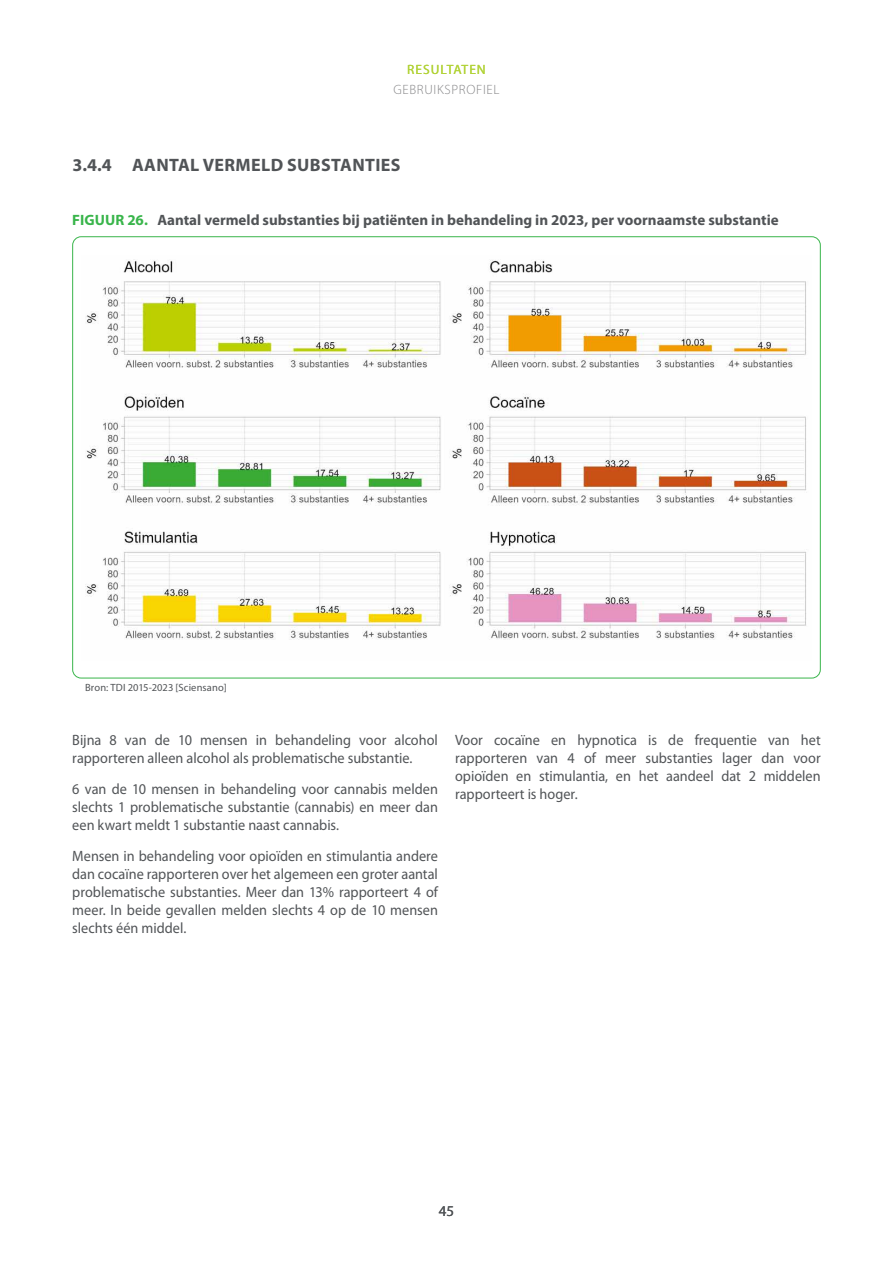
<style>
.page{position:relative;width:893px;height:1263px;background:#fff}
.page>*{position:absolute;margin:0;border:0;box-sizing:border-box;transform-origin:0 0}
.t1{font:700 18px "Myriad Pro";letter-spacing:.02em;color:#515457}
.t2{font:15px/18px "Myriad Pro";color:#515457;text-align:justify;scale:.95 1}
.t3{font:700 15px "Myriad Pro";color:#515457}
.t4{font:15px "Myriad Pro";color:#515457}
.t5{font:300 13.5px "Myriad Pro";letter-spacing:.05em;color:#878789}
.t6{font:13.5px "Myriad Pro";letter-spacing:.075em;color:#b2d338}
.t7{font:10.5px "Myriad Pro";letter-spacing:.01em;color:#515457}
.s1{color:#39b54b}
</style>
<div class="page">
<img style="left:85px;top:259px;width:721px;height:381px">
<p class="t6" style="left:407px;top:61px;width:80px">RESULTATEN</p>
<p class="t5" style="left:393px;top:82px;width:108px">GEBRUIKSPROFIEL</p>
<p class="t1" style="left:72px;top:153px;width:330px">3.4.4 AANTAL VERMELD SUBSTANTIES</p>
<p class="t3" style="left:72px;top:210px;width:708px"><span class="s1">FIGUUR 26.</span> Aantal vermeld substanties bij patiënten in behandeling in 2023, per voornaamste substantie</p>
<p class="t7" style="left:85px;top:681px;width:143px">Bron: TDI 2015-2023 [Sciensano]</p>
<p class="t2" style="left:72px;top:731px;width:386px">Bijna 8 van de 10 mensen in behandeling voor alcohol rapporteren alleen alcohol als problematische substantie.</p>
<p class="t2" style="left:72px;top:779px;width:386px">6 van de 10 mensen in behandeling voor cannabis melden slechts 1 problematische substantie (cannabis) en meer dan een kwart meldt 1 substantie naast cannabis.</p>
<p class="t2" style="left:72px;top:846px;width:386px">Mensen in behandeling voor opioïden en stimulantia andere dan cocaïne rapporteren over het algemeen een groter aantal problematische substanties. Meer dan 13% rapporteert 4 of meer. In beide gevallen melden slechts 4 op de 10 mensen slechts één middel.</p>
<p class="t2" style="left:455px;top:731px;width:386px">Voor cocaïne en hypnotica is de frequentie van het rapporteren van 4 of meer substanties lager dan voor opioïden en stimulantia, en het aandeel dat 2 middelen rapporteert is hoger.</p>
<p class="t4" style="left:439px;top:1202px;width:17px">45</p>
</div>
